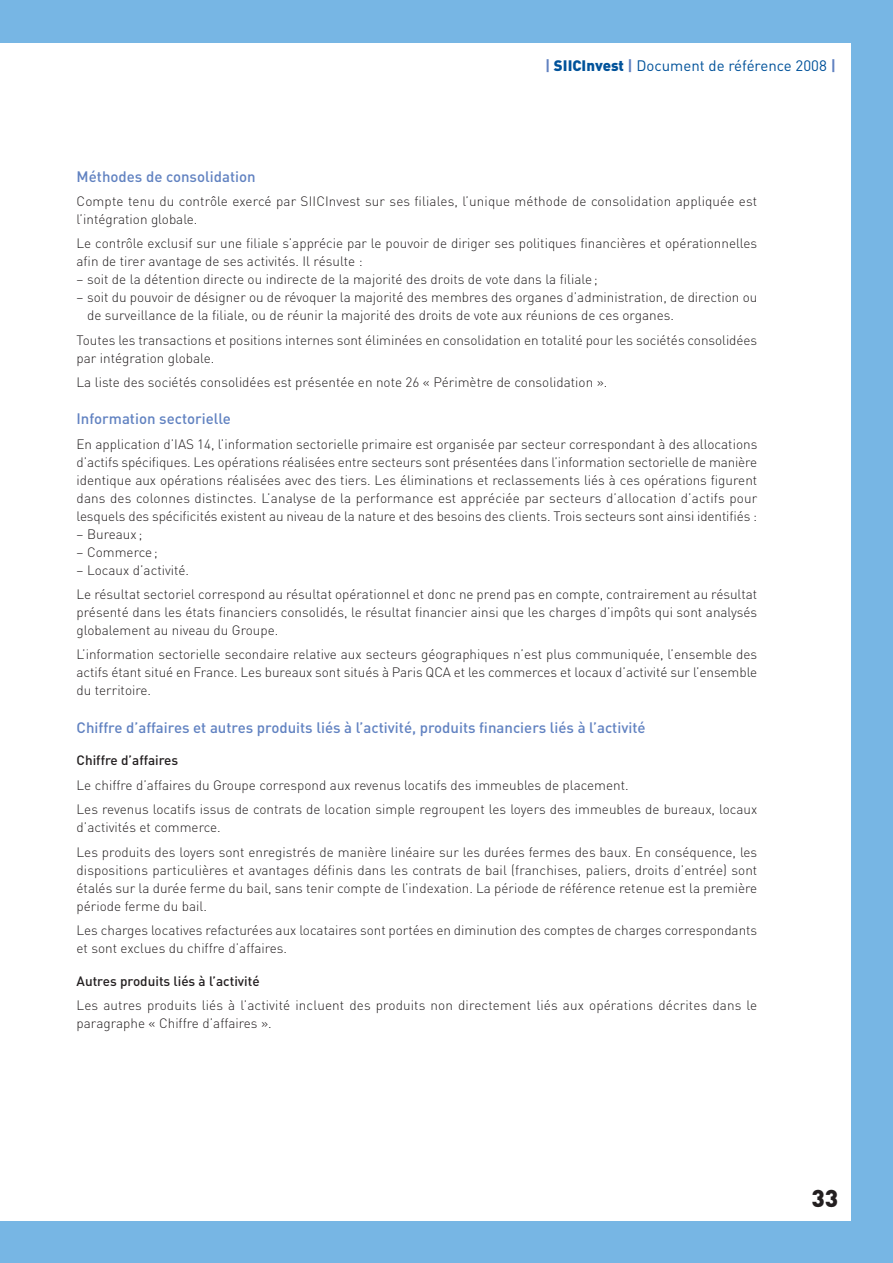
<style>
.page{position:relative;width:893px;height:1263px;background:#fff}
.page>*{position:absolute;margin:0;border:0;box-sizing:border-box;transform-origin:0 0}
.t1{font:900 24px "DINOT";color:#231f20}
.t2{font:500 15px "DINOT";color:#6182c1}
.t3{font:15px "DINOT";color:#01529a}
.t4{font:300 13.5px/18px "DINOT";color:#231f20}
.t5{font:500 13.5px "DINOT";color:#231f20}
.s1{font-weight:700;color:#6182c1}
.s2{font-weight:900}
</style>
<div class="page">
<div style="left:0;top:0;width:892px;height:1263px;background:#77b6e4"></div>
<div style="left:0;top:43px;width:850px;height:1177px;background:#fff"></div>
<p class="t3" style="left:545px;top:60px;width:292px"><span class="s1">|</span> <span class="s2">SIICInvest</span> <span class="s1">|</span> Document de référence 2008 <span class="s1">|</span></p>
<p class="t2" style="left:77px;top:171px;width:181px">Méthodes de consolidation</p>
<p class="t4" style="left:77px;top:194px;width:682px">Compte tenu du contrôle exercé par SIICInvest sur ses filiales, l’unique méthode de consolidation appliquée est l’intégration globale.</p>
<p class="t4" style="left:77px;top:236px;width:682px">Le contrôle exclusif sur une filiale s’apprécie par le pouvoir de diriger ses politiques financières et opérationnelles afin de tirer avantage de ses activités. Il résulte :</p>
<p class="t4" style="left:77px;top:272px;width:522px">– soit de la détention directe ou indirecte de la majorité des droits de vote dans la filiale ;</p>
<p class="t4" style="left:87px;top:290px;width:671px;text-indent:-11px">– soit du pouvoir de désigner ou de révoquer la majorité des membres des organes d’administration, de direction ou de surveillance de la filiale, ou de réunir la majorité des droits de vote aux réunions de ces organes.</p>
<p class="t4" style="left:77px;top:332px;width:682px">Toutes les transactions et positions internes sont éliminées en consolidation en totalité pour les sociétés consolidées par intégration globale.</p>
<p class="t4" style="left:77px;top:375px;width:532px">La liste des sociétés consolidées est présentée en note 26 « Périmètre de consolidation ».</p>
<p class="t2" style="left:77px;top:413px;width:156px">Information sectorielle</p>
<p class="t4" style="left:77px;top:436px;width:682px;text-align:justify">En application d’IAS 14, l’information sectorielle primaire est organisée par secteur correspondant à des allocations d’actifs spécifiques. Les opérations réalisées entre secteurs sont présentées dans l’information sectorielle de manière identique aux opérations réalisées avec des tiers. Les éliminations et reclassements liés à ces opérations figurent dans des colonnes distinctes. L’analyse de la performance est appréciée par secteurs d’allocation d’actifs pour lesquels des spécificités existent au niveau de la nature et des besoins des clients. Trois secteurs sont ainsi identifiés :</p>
<p class="t4" style="left:77px;top:526px;width:67px">– Bureaux ;</p>
<p class="t4" style="left:77px;top:544px;width:83px">– Commerce ;</p>
<p class="t4" style="left:77px;top:559px;width:682px;line-height:24.5px">– Locaux d’activité.<br>Le résultat sectoriel correspond au résultat opérationnel et donc ne prend pas en compte, contrairement au résultat</p>
<p class="t4" style="left:77px;top:605px;width:682px">présenté dans les états financiers consolidés, le résultat financier ainsi que les charges d’impôts qui sont analysés globalement au niveau du Groupe.</p>
<p class="t4" style="left:77px;top:647px;width:682px;text-align:justify">L’information sectorielle secondaire relative aux secteurs géographiques n’est plus communiquée, l’ensemble des actifs étant situé en France. Les bureaux sont situés à Paris QCA et les commerces et locaux d’activité sur l’ensemble du territoire.</p>
<p class="t2" style="left:77px;top:722px;width:570px">Chiffre d’affaires et autres produits liés à l’activité, produits financiers liés à l’activité</p>
<p class="t5" style="left:77px;top:756px;width:103px">Chiffre d’affaires</p>
<p class="t4" style="left:77px;top:774px;width:682px;line-height:24.3px">Le chiffre d’affaires du Groupe correspond aux revenus locatifs des immeubles de placement.<br>Les revenus locatifs issus de contrats de location simple regroupent les loyers des immeubles de bureaux, locaux</p>
<p class="t4" style="left:77px;top:817px;width:682px;line-height:24.5px">d’activités et commerce.<br>Les produits des loyers sont enregistrés de manière linéaire sur les durées fermes des baux. En conséquence, les</p>
<p class="t4" style="left:77px;top:862px;width:682px;text-align:justify">dispositions particulières et avantages définis dans les contrats de bail (franchises, paliers, droits d’entrée) sont étalés sur la durée ferme du bail, sans tenir compte de l’indexation. La période de référence retenue est la première période ferme du bail.</p>
<p class="t4" style="left:77px;top:923px;width:682px">Les charges locatives refacturées aux locataires sont portées en diminution des comptes de charges correspondants et sont exclues du chiffre d’affaires.</p>
<p class="t5" style="left:77px;top:976px;width:185px">Autres produits liés à l’activité</p>
<p class="t4" style="left:77px;top:998px;width:682px">Les autres produits liés à l’activité incluent des produits non directement liés aux opérations décrites dans le paragraphe « Chiffre d’affaires ».</p>
<h1 class="t1" style="left:811px;top:1190px;width:28px">33</h1>
</div>
